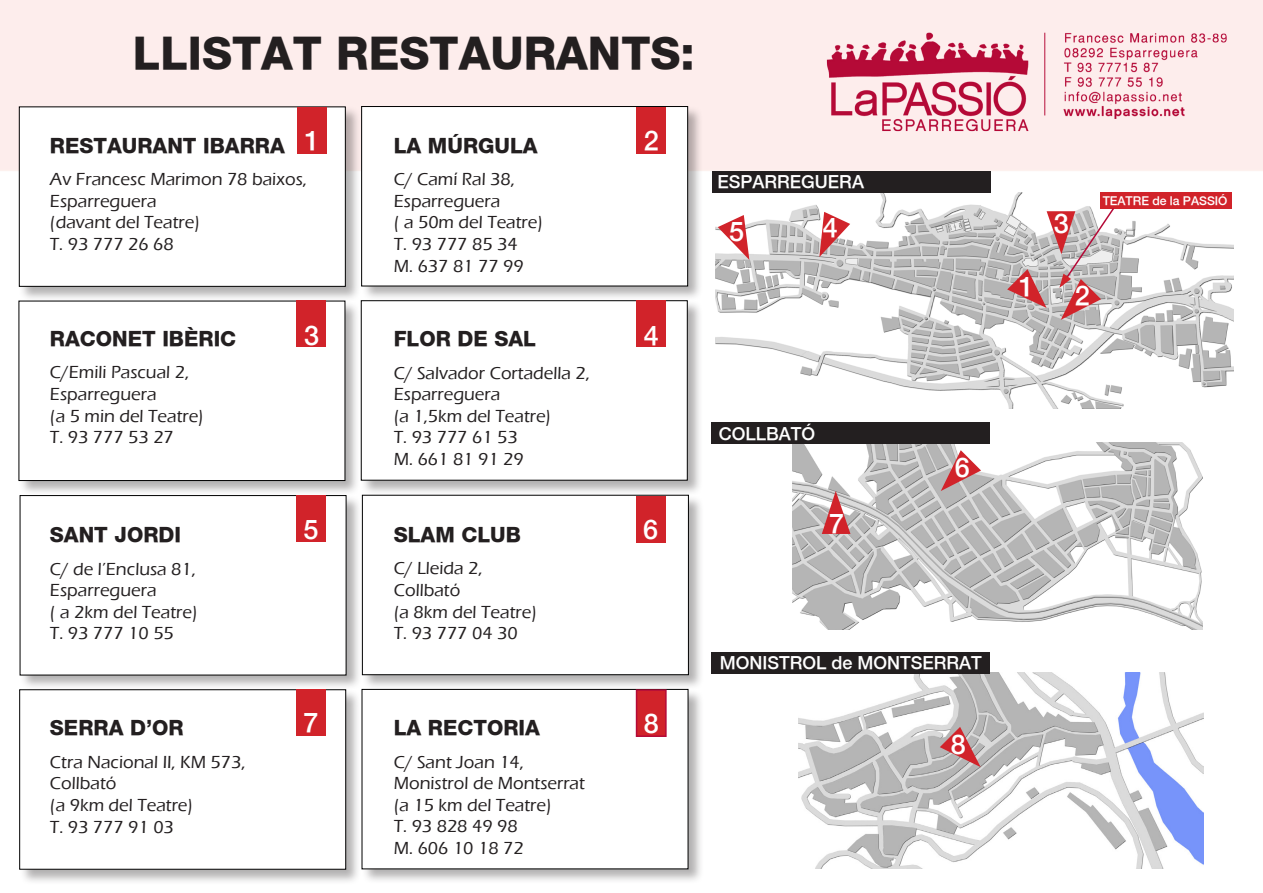
<style>
.page{position:relative;width:1263px;height:893px;background:#fff}
.page>*{position:absolute;margin:0;border:0;box-sizing:border-box;transform-origin:0 0}
.t1{font:800 45px "Helvetica Neue";color:#231f20}
.t2{font:500 27px "Helvetica Neue";color:#fff}
.t3{font:800 21px "Helvetica Neue";color:#231f20}
.t4{font:500 18px/21.6px "Eras ITC";color:#231f20}
.t5{font:500 18px "Helvetica Neue";color:#fff}
.t6{font:500 12.15px "Helvetica Neue";color:#fff}
</style>
<div class="page">
<div style="left:0;top:0;width:1263px;height:171px;background:#fdedec"></div>
<img style="left:715px;top:192px;width:519px;height:217px">
<div style="left:361px;top:106px;width:342px;height:196px;background:#231f20;opacity:.35"></div>
<div style="left:362px;top:106px;width:326px;height:180px;background:#fff;border:1px solid #000"></div>
<img style="left:821px;top:31px;width:408px;height:104px">
<div style="left:19px;top:106px;width:342px;height:196px;background:#231f20;opacity:.35"></div>
<div style="left:19px;top:107px;width:326px;height:179px;background:#fff"></div>
<div style="left:361px;top:300px;width:342px;height:196px;background:#231f20;opacity:.35"></div>
<div style="left:361px;top:301px;width:326px;height:179px;background:#fff"></div>
<div style="left:18px;top:300px;width:343px;height:196px;background:#231f20;opacity:.35"></div>
<div style="left:19px;top:301px;width:326px;height:180px;background:#fff;border:1px solid #000"></div>
<div style="left:362px;top:494px;width:342px;height:196px;background:#231f20;opacity:.35"></div>
<div style="left:362px;top:495px;width:326px;height:180px;background:#fff;border:1px solid #000"></div>
<div style="left:19px;top:495px;width:343px;height:196px;background:#231f20;opacity:.35"></div>
<div style="left:20px;top:495px;width:326px;height:180px;background:#fff;border:1px solid #000"></div>
<div style="left:361px;top:688px;width:343px;height:196px;background:#231f20;opacity:.35"></div>
<div style="left:362px;top:689px;width:326px;height:180px;background:#fff;border:1px solid #000"></div>
<div style="left:19px;top:689px;width:342px;height:196px;background:#231f20;opacity:.35"></div>
<div style="left:20px;top:690px;width:326px;height:179px;background:#fff"></div>
<div style="left:297px;top:107px;width:30px;height:46px;background:#d1232a"></div>
<div style="left:297px;top:301px;width:29px;height:46px;background:#d1232a"></div>
<div style="left:296px;top:496px;width:30px;height:46px;background:#d1232a"></div>
<div style="left:296px;top:689px;width:30px;height:47px;background:#d1232a"></div>
<div style="left:636px;top:107px;width:30px;height:46px;background:#d1232a"></div>
<div style="left:636px;top:301px;width:30px;height:46px;background:#d1232a"></div>
<div style="left:636px;top:496px;width:29px;height:46px;background:#d1232a"></div>
<div style="left:636px;top:689px;width:31px;height:48px;background:#d1232a;border:2px solid #b50937"></div>
<img style="left:792px;top:442px;width:410px;height:187px">
<img style="left:798px;top:672px;width:405px;height:196px">
<svg style="left:940px;top:727px;width:41px;height:40px;background:#c38284"></svg>
<svg style="left:822px;top:491px;width:28px;height:43px"></svg>
<svg style="left:941px;top:450px;width:40px;height:41px;background:#cc8b8d"></svg>
<svg style="left:819px;top:212px;width:31px;height:45px"></svg>
<svg style="left:718px;top:215px;width:31px;height:45px"></svg>
<div style="left:1100px;top:193px;width:132px;height:16px;background:#d1232a"></div>
<svg style="left:1007px;top:206px;width:109px;height:114px;background:#ccafb1"></svg>
<div style="left:712px;top:652px;width:278px;height:22px;background:#231f20"></div>
<div style="left:712px;top:423px;width:278px;height:21px;background:#231f20"></div>
<div style="left:712px;top:171px;width:279px;height:22px;background:#231f20"></div>
<p class="t1" style="left:133px;top:26px;width:563px">LLISTAT RESTAURANTS:</p>
<p class="t2" style="left:305px;top:124px;width:17px">1</p>
<p class="t3" style="left:50px;top:133px;width:236px">RESTAURANT IBARRA</p>
<p class="t4" style="left:50px;top:169px;width:258px">Av Francesc Marimon 78 baixos,</p>
<p class="t4" style="left:50px;top:190px;width:108px">Esparreguera</p>
<p class="t4" style="left:50px;top:212px;width:152px">(davant del Teatre)</p>
<p class="t4" style="left:50px;top:233px;width:125px">T. 93 777 26 68</p>
<p class="t3" style="left:50px;top:326px;width:188px">RACONET IBÈRIC</p>
<p class="t4" style="left:50px;top:362px;width:141px">C/Emili Pascual 2,</p>
<p class="t4" style="left:50px;top:383px;width:108px">Esparreguera</p>
<p class="t4" style="left:50px;top:405px;width:156px">(a 5 min del Teatre)</p>
<p class="t4" style="left:50px;top:427px;width:125px">T. 93 777 53 27</p>
<p class="t3" style="left:50px;top:522px;width:133px">SANT JORDI</p>
<p class="t4" style="left:50px;top:558px;width:147px">C/ de l’Enclusa 81,</p>
<p class="t4" style="left:50px;top:580px;width:108px">Esparreguera</p>
<p class="t4" style="left:50px;top:601px;width:149px">( a 2km del Teatre)</p>
<p class="t4" style="left:50px;top:623px;width:125px">T. 93 777 10 55</p>
<p class="t3" style="left:50px;top:715px;width:135px">SERRA D’OR</p>
<p class="t4" style="left:50px;top:751px;width:197px">Ctra Nacional II, KM 573,<br>Collbató</p>
<p class="t4" style="left:50px;top:794px;width:145px">(a 9km del Teatre)</p>
<p class="t4" style="left:50px;top:816px;width:125px">T. 93 777 91 03</p>
<p class="t2" style="left:304px;top:319px;width:17px">3</p>
<p class="t2" style="left:303px;top:513px;width:17px">5</p>
<p class="t2" style="left:303px;top:706px;width:17px">7</p>
<p class="t3" style="left:394px;top:133px;width:145px">LA MÚRGULA</p>
<p class="t4" style="left:394px;top:169px;width:123px">C/ Camí Ral 38,</p>
<p class="t4" style="left:394px;top:190px;width:108px">Esparreguera</p>
<p class="t4" style="left:394px;top:212px;width:151px">( a 50m del Teatre)</p>
<p class="t4" style="left:394px;top:233px;width:125px">T. 93 777 85 34</p>
<p class="t4" style="left:394px;top:255px;width:131px">M. 637 81 77 99</p>
<p class="t3" style="left:394px;top:326px;width:144px">FLOR DE SAL</p>
<p class="t4" style="left:394px;top:362px;width:198px">C/ Salvador Cortadella 2,</p>
<p class="t4" style="left:394px;top:384px;width:108px">Esparreguera</p>
<p class="t4" style="left:394px;top:405px;width:159px">(a 1,5km del Teatre)</p>
<p class="t4" style="left:394px;top:427px;width:125px">T. 93 777 61 53</p>
<p class="t4" style="left:394px;top:448px;width:131px">M. 661 81 91 29</p>
<p class="t3" style="left:394px;top:522px;width:129px">SLAM CLUB</p>
<p class="t4" style="left:394px;top:558px;width:90px">C/ Lleida 2,</p>
<p class="t4" style="left:394px;top:579px;width:68px">Collbató</p>
<p class="t4" style="left:394px;top:601px;width:145px">(a 8km del Teatre)</p>
<p class="t4" style="left:394px;top:623px;width:125px">T. 93 777 04 30</p>
<p class="t3" style="left:394px;top:715px;width:148px">LA RECTORIA</p>
<p class="t4" style="left:394px;top:751px;width:132px">C/ Sant Joan 14,</p>
<p class="t4" style="left:394px;top:773px;width:193px">Monistrol de Montserrat</p>
<p class="t4" style="left:394px;top:794px;width:160px">(a 15 km del Teatre)</p>
<p class="t4" style="left:394px;top:816px;width:125px">T. 93 828 49 98</p>
<p class="t4" style="left:394px;top:837px;width:131px">M. 606 10 18 72</p>
<p class="t2" style="left:644px;top:124px;width:17px">2</p>
<p class="t2" style="left:644px;top:319px;width:17px">4</p>
<p class="t2" style="left:643px;top:513px;width:17px">6</p>
<p class="t2" style="left:644px;top:707px;width:17px">8</p>
<p class="t5" style="left:718px;top:171px;width:148px">ESPARREGUERA</p>
<p class="t2" style="left:729px;top:215px;width:17px">5</p>
<p class="t2" style="left:823px;top:211px;width:17px">4</p>
<p class="t2" style="left:1054px;top:207px;width:17px">3</p>
<p class="t6" style="left:1103px;top:194px;width:126px">TEATRE de la PASSIÓ</p>
<p class="t2" style="left:1019px;top:270px;width:17px">1</p>
<p class="t2" style="left:1075px;top:279px;width:17px">2</p>
<p class="t5" style="left:719px;top:423px;width:98px">COLLBATÓ</p>
<p class="t2" style="left:829px;top:507px;width:17px">7</p>
<p class="t2" style="left:955px;top:451px;width:17px">6</p>
<p class="t5" style="left:720px;top:652px;width:264px">MONISTROL de MONTSERRAT</p>
<p class="t2" style="left:951px;top:729px;width:17px">8</p>
</div>
